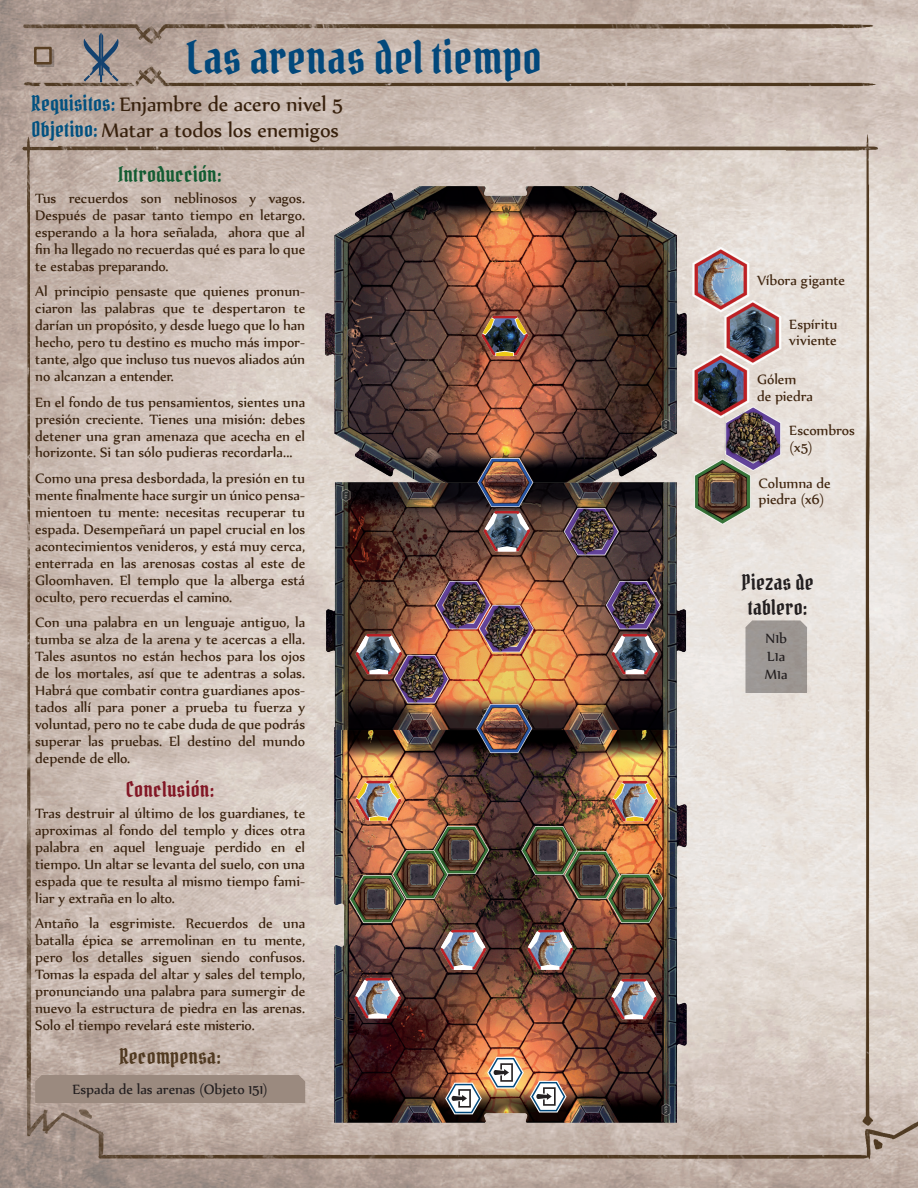
<style>
.page{position:relative;width:918px;height:1188px;background:#fff}
.page>*{position:absolute;margin:0;border:0;box-sizing:border-box;transform-origin:0 0}
.t1{font:45px "Pirata One";letter-spacing:.02em;color:#02487b}
.t2{font:24px/25.8px "Nyala";letter-spacing:-.005em;color:#38210d}
.t3{font:21px/25.2px "Pirata One";letter-spacing:.02em;color:#231f20}
.t4{font:21px "Pirata One";letter-spacing:.02em;color:#135c32}
.t5{font:21px "Pirata One";letter-spacing:.02em;color:#821725}
.t6{font:21px "Pirata One";letter-spacing:.025em;color:#513a21}
.t7{font:16.5px/17px "Nyala";color:#38210d;text-align:justify}
.t8{font:16.5px/16.5px "Nyala";color:#3f250f}
.t9{font:16.5px "Nyala";color:#231f20}
.s1{font-family:"Pirata One";font-size:21px;color:#025180}
</style>
<div class="page">
<img style="left:0;top:0;width:918px;height:1188px">
<img style="left:321px;top:743px;width:370px;height:393px">
<img style="left:321px;top:468px;width:370px;height:275px">
<img style="left:320px;top:173px;width:370px;height:324px">
<div style="left:746px;top:620px;width:61px;height:73px;background:#9c9793"></div>
<img style="left:477px;top:704px;width:56px;height:49px">
<img style="left:478px;top:458px;width:56px;height:49px">
<img style="left:349px;top:874px;width:56px;height:50px">
<img style="left:392px;top:850px;width:56px;height:50px">
<img style="left:434px;top:825px;width:56px;height:50px">
<img style="left:522px;top:825px;width:56px;height:50px">
<img style="left:564px;top:850px;width:56px;height:50px">
<img style="left:607px;top:874px;width:56px;height:50px">
<img style="left:353px;top:775px;width:51px;height:51px">
<svg style="left:356px;top:782px;width:13px;height:18px"></svg>
<svg style="left:388px;top:782px;width:13px;height:18px"></svg>
<svg style="left:369px;top:815px;width:19px;height:6px"></svg>
<img style="left:353px;top:973px;width:50px;height:50px">
<svg style="left:355px;top:980px;width:13px;height:18px"></svg>
<svg style="left:387px;top:980px;width:13px;height:18px"></svg>
<svg style="left:368px;top:1013px;width:19px;height:5px"></svg>
<img style="left:445px;top:1057px;width:79px;height:57px">
<svg style="left:530px;top:1081px;width:37px;height:32px"></svg>
<img style="left:438px;top:924px;width:51px;height:51px">
<svg style="left:441px;top:931px;width:12px;height:18px"></svg>
<svg style="left:473px;top:931px;width:12px;height:18px"></svg>
<svg style="left:454px;top:965px;width:18px;height:5px"></svg>
<img style="left:525px;top:924px;width:51px;height:51px">
<svg style="left:528px;top:931px;width:12px;height:18px"></svg>
<svg style="left:560px;top:931px;width:12px;height:18px"></svg>
<svg style="left:541px;top:964px;width:18px;height:6px"></svg>
<img style="left:609px;top:974px;width:50px;height:50px">
<svg style="left:611px;top:980px;width:13px;height:18px"></svg>
<svg style="left:644px;top:980px;width:12px;height:18px"></svg>
<svg style="left:624px;top:1014px;width:19px;height:5px"></svg>
<img style="left:610px;top:776px;width:50px;height:50px">
<svg style="left:613px;top:782px;width:12px;height:18px"></svg>
<svg style="left:645px;top:782px;width:12px;height:18px"></svg>
<svg style="left:626px;top:816px;width:18px;height:5px"></svg>
<img style="left:354px;top:629px;width:50px;height:50px">
<svg style="left:356px;top:635px;width:13px;height:18px"></svg>
<svg style="left:389px;top:635px;width:12px;height:18px"></svg>
<svg style="left:369px;top:669px;width:19px;height:5px"></svg>
<img style="left:610px;top:630px;width:50px;height:49px">
<svg style="left:613px;top:635px;width:12px;height:18px"></svg>
<svg style="left:645px;top:635px;width:12px;height:18px"></svg>
<svg style="left:626px;top:669px;width:18px;height:5px"></svg>
<img style="left:482px;top:506px;width:50px;height:50px">
<svg style="left:485px;top:513px;width:12px;height:18px"></svg>
<svg style="left:517px;top:513px;width:12px;height:18px"></svg>
<svg style="left:498px;top:546px;width:18px;height:5px"></svg>
<img style="left:393px;top:654px;width:56px;height:50px">
<img style="left:435px;top:580px;width:56px;height:50px">
<img style="left:478px;top:604px;width:56px;height:50px">
<img style="left:606px;top:580px;width:56px;height:50px">
<img style="left:563px;top:507px;width:56px;height:50px">
<img style="left:692px;top:353px;width:58px;height:66px">
<img style="left:724px;top:406px;width:58px;height:66px">
<img style="left:693px;top:458px;width:58px;height:66px">
<img style="left:692px;top:246px;width:58px;height:66px">
<img style="left:724px;top:299px;width:58px;height:66px">
<img style="left:480px;top:310px;width:50px;height:51px">
<svg style="left:482px;top:317px;width:13px;height:18px"></svg>
<svg style="left:515px;top:317px;width:12px;height:18px"></svg>
<svg style="left:495px;top:351px;width:19px;height:5px"></svg>
<svg style="left:37px;top:49px;width:17px;height:18px"></svg>
<div style="left:34px;top:47px;width:18px;height:18px;border:3px solid #593f23"></div>
<svg style="left:82px;top:33px;width:38px;height:49px;background:#87878c"></svg>
<div style="left:35px;top:1075px;width:270px;height:28px;background:#9b8a7f"></div>
<h1 class="t1" style="left:186px;top:29px;width:357px">Las arenas del tiempo</h1>
<h2 class="t2" style="left:32px;top:91px;width:313px"><span class="s1">Requisitos:</span> Enjambre de acero nivel 5<br><span class="s1">Objetivo:</span> Matar a todos los enemigos</h2>
<p class="t4" style="left:119px;top:161px;width:105px">Introducción:</p>
<p class="t7" style="left:35px;top:190px;width:272px">Tus recuerdos son neblinosos y vagos.<br>Después de pasar tanto tiempo en letargo. esperando a la hora señalada, ahora que al fin ha llegado no recuerdas qué es para lo que te estabas preparando.</p>
<p class="t7" style="left:35px;top:283px;width:271px">Al principio pensaste que quienes pronun&shy;ciaron las palabras que te despertaron te darían un propósito, y desde luego que lo han hecho, pero tu destino es mucho más impor&shy;tante, algo que incluso tus nuevos aliados aún no alcanzan a entender.</p>
<p class="t7" style="left:35px;top:393px;width:271px">En el fondo de tus pensamientos, sientes una presión creciente. Tienes una misión: debes detener una gran amenaza que acecha en el horizonte. Si tan sólo pudieras recordarla...</p>
<p class="t7" style="left:35px;top:469px;width:272px">Como una presa desbordada, la presión en tu mente finalmente hace surgir un único pensa&shy;mientoen tu mente: necesitas recuperar tu espada. Desempeñará un papel crucial en los acontecimientos venideros, y está muy cerca, enterrada en las arenosas costas al este de Gloomhaven. El templo que la alberga está oculto, pero recuerdas el camino.</p>
<p class="t7" style="left:35px;top:613px;width:272px">Con una palabra en un lenguaje antiguo, la tumba se alza de la arena y te acercas a ella.<br>Tales asuntos no están hechos para los ojos de los mortales, así que te adentras a solas.<br>Habrá que combatir contra guardianes apos&shy;tados allí para poner a prueba tu fuerza y voluntad, pero no te cabe duda de que podrás superar las pruebas. El destino del mundo depende de ello.</p>
<p class="t5" style="left:126px;top:776px;width:90px">Conclusión:</p>
<p class="t7" style="left:35px;top:804px;width:272px">Tras destruir al último de los guardianes, te aproximas al fondo del templo y dices otra palabra en aquel lenguaje perdido en el tiempo. Un altar se levanta del suelo, con una espada que te resulta al mismo tiempo fami&shy;liar y extraña en lo alto.</p>
<p class="t7" style="left:35px;top:914px;width:272px">Antaño la esgrimiste. Recuerdos de una batalla épica se arremolinan en tu mente, pero los detalles siguen siendo confusos.<br>Tomas la espada del altar y sales del templo, pronunciando una palabra para sumergir de nuevo la estructura de piedra en las arenas.<br>Solo el tiempo revelará este misterio.</p>
<p class="t6" style="left:119px;top:1043px;width:103px">Recompensa:</p>
<p class="t9" style="left:73px;top:1079px;width:197px">Espada de las arenas (Objeto 151)</p>
<p class="t8" style="left:757px;top:271px;width:89px">Víbora gigante</p>
<p class="t8" style="left:789px;top:316px;width:50px">Espíritu viviente</p>
<p class="t8" style="left:757px;top:371px;width:57px">Gólem de piedra</p>
<p class="t8" style="left:789px;top:422px;width:67px">Escombros (x5)</p>
<p class="t8" style="left:759px;top:474px;width:74px">Columna de piedra (x6)</p>
<p class="t3" style="left:742px;top:569px;width:74px">Piezas de tablero:</p>
<p class="t9" style="left:765px;top:628px;width:23px">N1b</p>
<p class="t9" style="left:767px;top:646px;width:19px">L1a</p>
<p class="t9" style="left:765px;top:665px;width:24px">M1a</p>
</div>
